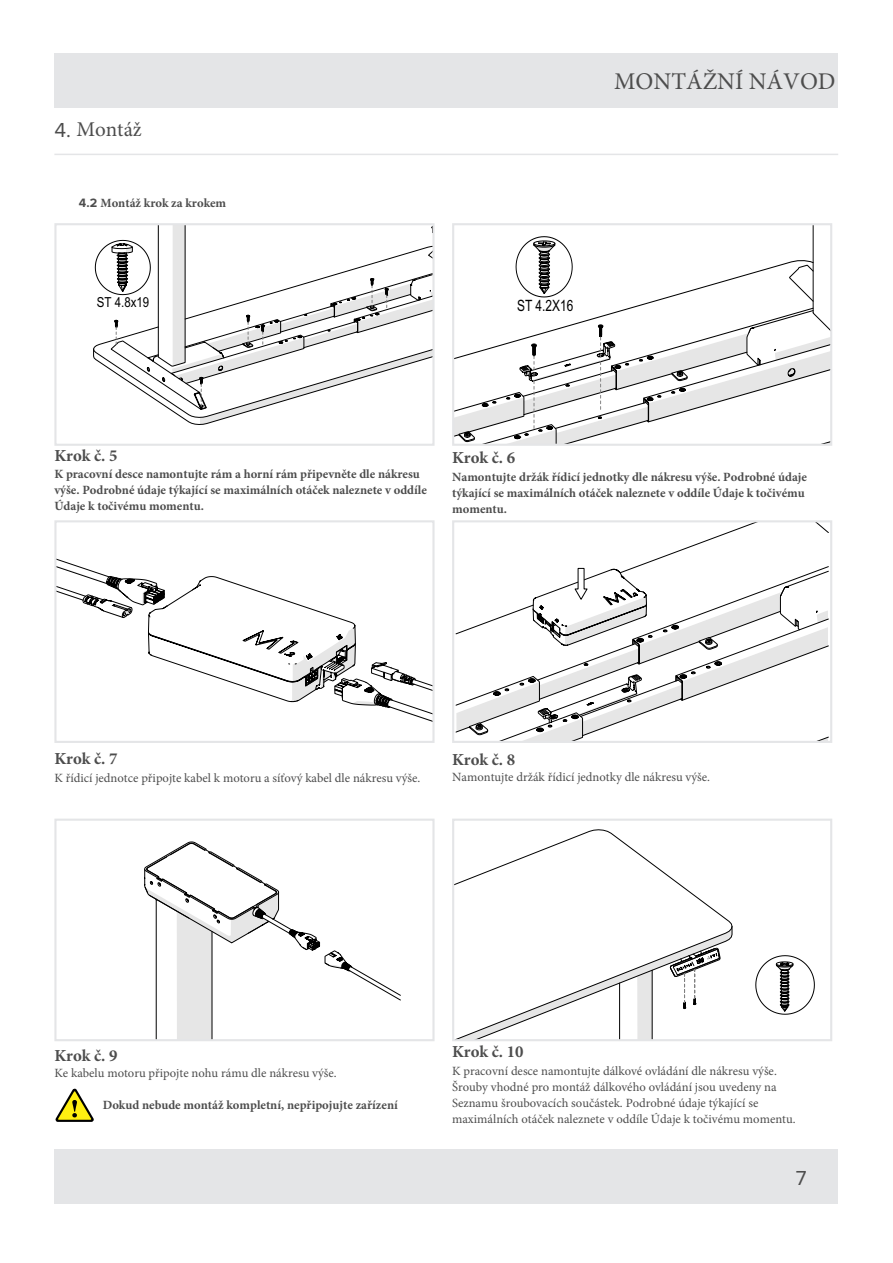
<style>
.page{position:relative;width:893px;height:1263px;background:#fff}
.page>*{position:absolute;margin:0;border:0;box-sizing:border-box;transform-origin:0 0}
.t1{font:24px "Minion Pro";color:#4d4d4d}
.t2{font:21px "Minion Pro";color:#4d4d4d}
.t3{font:21px "Proxima Nova";color:#4d4d4d}
.t4{font:700 16.8px "Minion Pro";color:#4d4d4d}
.t5{font:15.6px "Arial Narrow";color:#000;scale:.93 1}
.t6{font:13.8px "Arial Narrow";color:#000}
.t7{font:12.6px/16.2px "Minion Pro";color:#4d4d4d}
.t8{font:700 12.6px/15.9px "Minion Pro";color:#4d4d4d}
.s1{font-family:"Proxima Nova"}
</style>
<div class="page">
<div style="left:54px;top:54px;width:784px;height:54px;background:#e4e5e7"></div>
<div style="left:54px;top:1149px;width:784px;height:54px;background:#e4e5e7"></div>
<hr style="left:54px;top:154px;width:784px;height:1px;background:#e4e5e7">
<svg style="left:55px;top:1088px;width:39px;height:34px"></svg>
<svg style="left:453px;top:53px;width:378px;height:390px"></svg>
<div style="left:452px;top:223px;width:380px;height:223px;border:2px solid #e4e5e7"></div>
<svg style="left:93px;top:226px;width:339px;height:191px"></svg>
<div style="left:54px;top:223px;width:381px;height:223px;border:2px solid #e4e5e7"></div>
<svg style="left:155px;top:1000px;width:57px;height:38px;fill:#e6e6e6"></svg>
<hr style="left:156px;top:899px;width:1px;height:141px;background:#000">
<hr style="left:212px;top:931px;width:1px;height:109px;background:#000">
<svg style="left:144px;top:842px;width:257px;height:158px"></svg>
<div style="left:54px;top:819px;width:381px;height:222px;border:2px solid #e4e5e7"></div>
<svg style="left:57px;top:559px;width:375px;height:163px"></svg>
<div style="left:54px;top:520px;width:381px;height:223px;border:2px solid #e4e5e7"></div>
<svg style="left:456px;top:523px;width:373px;height:217px"></svg>
<div style="left:452px;top:520px;width:380px;height:223px;border:2px solid #e4e5e7"></div>
<svg style="left:455px;top:829px;width:260px;height:81px"></svg>
<svg style="left:458px;top:910px;width:274px;height:128px"></svg>
<svg style="left:756px;top:955px;width:58px;height:59px"></svg>
<div style="left:452px;top:819px;width:380px;height:222px;border:2px solid #e4e5e7"></div>
<p class="t2" style="left:54px;top:115px;width:89px"><span class="s1">4.</span> Montáž</p>
<p class="t8" style="left:79px;top:195px;width:149px"><span class="s1">4.2</span> Montáž krok za krokem</p>
<p class="t6" style="left:97px;top:292px;width:54px">ST 4.8x19</p>
<h1 class="t1" style="left:614px;top:66px;width:223px">MONTÁŽNÍ NÁVOD</h1>
<p class="t5" style="left:517px;top:294px;width:62px">ST 4.2X16</p>
<p class="t4" style="left:54px;top:443px;width:65px">Krok č. 5</p>
<p class="t8" style="left:54px;top:466px;width:374px">K pracovní desce namontujte rám a horní rám připevněte dle nákresu výše. Podrobné údaje týkající se maximálních otáček naleznete v oddíle<br>Údaje k točivému momentu.</p>
<p class="t4" style="left:452px;top:446px;width:65px">Krok č. 6</p>
<p class="t8" style="left:452px;top:469px;width:356px">Namontujte držák řídicí jednotky dle nákresu výše. Podrobné údaje týkající se maximálních otáček naleznete v oddíle Údaje k točivému momentu.</p>
<p class="t4" style="left:54px;top:747px;width:65px">Krok č. 7</p>
<p class="t7" style="left:54px;top:770px;width:367px">K řídicí jednotce připojte kabel k motoru a síťový kabel dle nákresu výše.</p>
<p class="t4" style="left:452px;top:747px;width:65px">Krok č. 8</p>
<p class="t7" style="left:452px;top:769px;width:259px">Namontujte držák řídicí jednotky dle nákresu výše.</p>
<p class="t4" style="left:54px;top:1043px;width:65px">Krok č. 9</p>
<p class="t7" style="left:54px;top:1064px;width:284px">Ke kabelu motoru připojte nohu rámu dle nákresu výše.</p>
<p class="t8" style="left:103px;top:1097px;width:297px">Dokud nebude montáž kompletní, nepřipojujte zařízení</p>
<p class="t4" style="left:452px;top:1039px;width:73px">Krok č. 10</p>
<p class="t7" style="left:452px;top:1063px;width:345px">K pracovní desce namontujte dálkové ovládání dle nákresu výše.<br>Šrouby vhodné pro montáž dálkového ovládání jsou uvedeny na Seznamu šroubovacích součástek. Podrobné údaje týkající se maximálních otáček naleznete v oddíle Údaje k točivému momentu.</p>
<h2 class="t3" style="left:796px;top:1162px;width:12px">7</h2>
</div>
